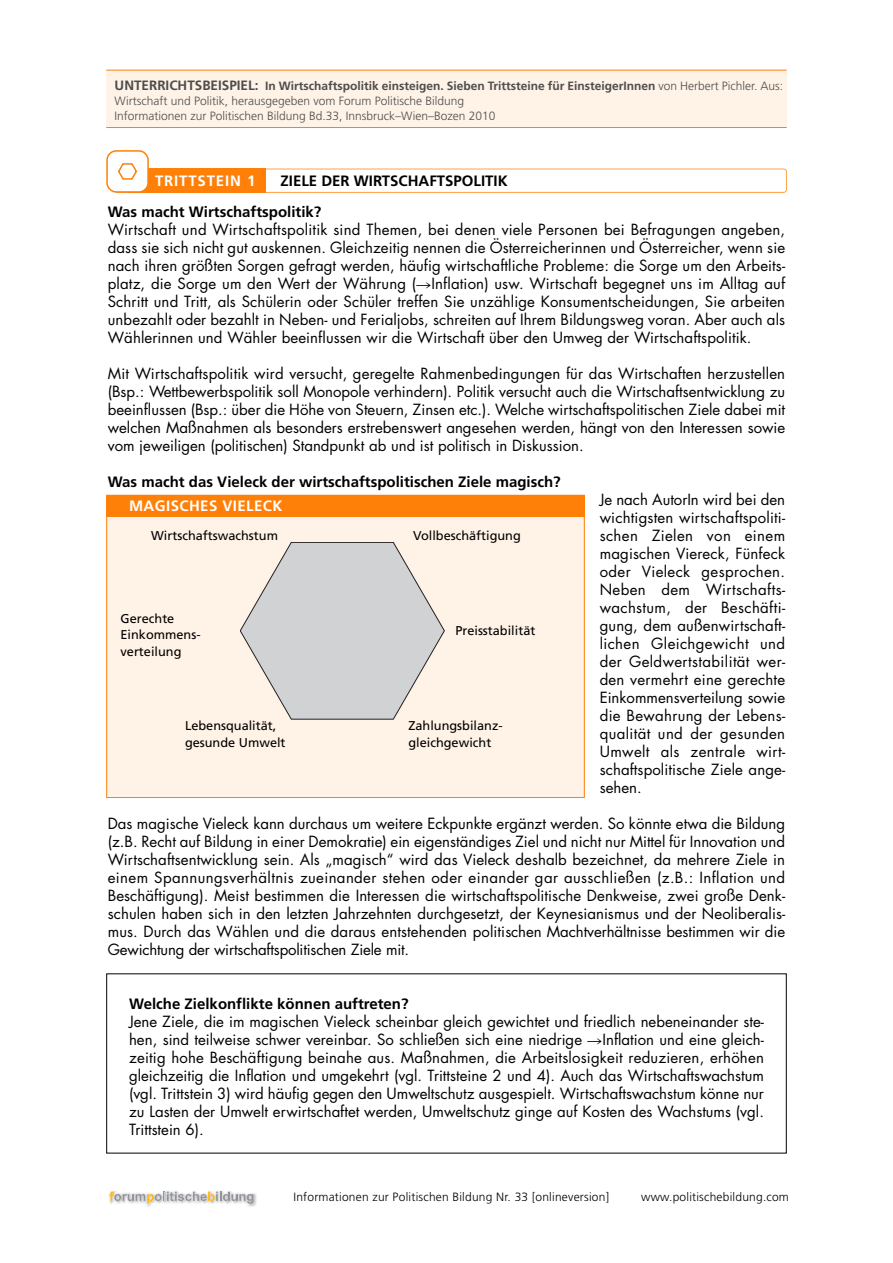
<style>
.page{position:relative;width:893px;height:1263px;background:#fff}
.page>*{position:absolute;margin:0;border:0;box-sizing:border-box;transform-origin:0 0}
.t1{font:15px/18px "Futura";color:#000;text-align:justify}
.t2{font:700 15px "Frutiger";color:#000}
.t3{font:700 15px "Frutiger";letter-spacing:.03em;color:#fff}
.t4{font:700 15px "Frutiger";letter-spacing:.055em;color:#fff}
.t5{font:12.75px/16.5px "Frutiger";color:#000}
.t6{font:300 12px/15.5px "Frutiger";color:#4d4d4d}
.t7{font:300 12px "Frutiger";letter-spacing:.02em;color:#000}
.s1{font-weight:700;font-size:13.5px}
.s2{font-weight:700}
.s3{font-family:"European Pi Four"}
</style>
<div class="page">
<div style="left:106px;top:70px;width:681px;height:57px;background:#fff2e6"></div>
<hr style="left:106px;top:127px;width:681px;height:1px;background:#ff8008">
<hr style="left:106px;top:70px;width:681px;height:1px;background:#ff8008">
<img style="left:247px;top:1193px;width:10px;height:14px">
<svg style="left:109px;top:1191px;width:144px;height:14px"></svg>
<div style="left:107px;top:495px;width:477px;height:302px;background:#fff2e6"></div>
<svg style="left:240px;top:542px;width:205px;height:177px"></svg>
<div style="left:106px;top:495px;width:479px;height:21px;background:#ff8008"></div>
<div style="left:115px;top:169px;width:672px;height:24px;border:2px solid #ff8008;border-radius:3px"></div>
<div style="left:128px;top:169px;width:138px;height:24px;background:#ff8008"></div>
<svg style="left:106px;top:150px;width:43px;height:43px"></svg>
<p class="t6" style="left:115px;top:79px;width:670px"><span class="s1">UNTERRICHTSBEISPIEL:</span> <span class="s2">In Wirtschaftspolitik einsteigen. Sieben Trittsteine für EinsteigerInnen</span> von Herbert Pichler. Aus:<br>Wirtschaft und Politik, herausgegeben vom Forum Politische Bildung<br>Informationen zur Politischen Bildung Bd.33, Innsbruck–Wien–Bozen 2010</p>
<p class="t4" style="left:155px;top:174px;width:102px">TRITTSTEIN 1</p>
<p class="t2" style="left:280px;top:174px;width:229px">ZIELE DER WIRTSCHAFTSPOLITIK</p>
<p class="t2" style="left:108px;top:206px;width:215px">Was macht Wirtschaftspolitik?</p>
<p class="t1" style="left:108px;top:222px;width:679px">Wirtschaft und Wirtschaftspolitik sind Themen, bei denen viele Personen bei Befragungen angeben, dass sie sich nicht gut auskennen. Gleichzeitig nennen die Österreicherinnen und Österreicher, wenn sie nach ihren größten Sorgen gefragt werden, häufig wirtschaftliche Probleme: die Sorge um den Arbeits&shy;platz, die Sorge um den Wert der Währung (<span class="s3">-</span>Inflation) usw. Wirtschaft begegnet uns im Alltag auf Schritt und Tritt, als Schülerin oder Schüler treffen Sie unzählige Konsumentscheidungen, Sie arbeiten unbezahlt oder bezahlt in Neben- und Ferialjobs, schreiten auf Ihrem Bildungsweg voran. Aber auch als Wählerinnen und Wähler beeinflussen wir die Wirtschaft über den Umweg der Wirtschaftspolitik.</p>
<p class="t1" style="left:108px;top:366px;width:679px">Mit Wirtschaftspolitik wird versucht, geregelte Rahmenbedingungen für das Wirtschaften herzustellen (Bsp.: Wettbewerbspolitik soll Monopole verhindern). Politik versucht auch die Wirtschaftsentwicklung zu beeinflussen (Bsp.: über die Höhe von Steuern, Zinsen etc.). Welche wirtschaftspolitischen Ziele dabei mit welchen Maßnahmen als besonders erstrebenswert angesehen werden, hängt von den Interessen sowie vom jeweiligen (politischen) Standpunkt ab und ist politisch in Diskussion.</p>
<p class="t2" style="left:108px;top:476px;width:454px">Was macht das Vieleck der wirtschaftspolitischen Ziele magisch?</p>
<p class="t1" style="left:600px;top:492px;width:187px">Je nach AutorIn wird bei den wichtigsten wirtschaftspoliti&shy;schen Zielen von einem magischen Viereck, Fünfeck oder Vieleck gesprochen.<br>Neben dem Wirtschafts&shy;wachstum, der Beschäfti&shy;gung, dem außenwirtschaft&shy;lichen Gleichgewicht und der Geldwertstabilität wer&shy;den vermehrt eine gerechte Einkommensverteilung sowie die Bewahrung der Lebens&shy;qualität und der gesunden Umwelt als zentrale wirt&shy;schaftspolitische Ziele ange&shy;sehen.</p>
<p class="t1" style="left:108px;top:816px;width:679px">Das magische Vieleck kann durchaus um weitere Eckpunkte ergänzt werden. So könnte etwa die Bildung (z.B. Recht auf Bildung in einer Demokratie) ein eigenständiges Ziel und nicht nur Mittel für Innovation und Wirtschaftsentwicklung sein. Als „magisch“ wird das Vieleck deshalb bezeichnet, da mehrere Ziele in einem Spannungsverhältnis zueinander stehen oder einander gar ausschließen (z.B.: Inflation und Beschäftigung). Meist bestimmen die Interessen die wirtschaftspolitische Denkweise, zwei große Denk&shy;schulen haben sich in den letzten Jahrzehnten durchgesetzt, der Keynesianismus und der Neoliberalis&shy;mus. Durch das Wählen und die daraus entstehenden politischen Machtverhältnisse bestimmen wir die Gewichtung der wirtschaftspolitischen Ziele mit.</p>
<p class="t2" style="left:129px;top:998px;width:281px">Welche Zielkonflikte können auftreten?</p>
<p class="t1" style="left:129px;top:1014px;width:636px">Jene Ziele, die im magischen Vieleck scheinbar gleich gewichtet und friedlich nebeneinander ste&shy;hen, sind teilweise schwer vereinbar. So schließen sich eine niedrige <span class="s3">-</span>Inflation und eine gleich&shy;zeitig hohe Beschäftigung beinahe aus. Maßnahmen, die Arbeitslosigkeit reduzieren, erhöhen gleichzeitig die Inflation und umgekehrt (vgl. Trittsteine 2 und 4). Auch das Wirtschaftswachstum (vgl. Trittstein 3) wird häufig gegen den Umweltschutz ausgespielt. Wirtschaftswachstum könne nur zu Lasten der Umwelt erwirtschaftet werden, Umweltschutz ginge auf Kosten des Wachstums (vgl.<br>Trittstein 6).</p>
<p class="t3" style="left:129px;top:500px;width:155px">MAGISCHES VIELECK</p>
<p class="t5" style="left:151px;top:528px;width:128px">Wirtschaftswachstum</p>
<p class="t5" style="left:413px;top:528px;width:109px">Vollbeschäftigung</p>
<p class="t5" style="left:121px;top:611px;width:82px">Gerechte<br>Einkommens&shy;verteilung</p>
<p class="t5" style="left:455px;top:623px;width:82px">Preisstabilität</p>
<p class="t5" style="left:185px;top:718px;width:102px">Lebensqualität, gesunde Umwelt</p>
<p class="t5" style="left:408px;top:718px;width:96px">Zahlungsbilanz&shy;gleichgewicht</p>
<p class="t7" style="left:293px;top:1192px;width:317px">Informationen zur Politischen Bildung Nr. 33 [onlineversion]</p>
<p class="t7" style="left:641px;top:1192px;width:149px">www.politischebildung.com</p>
</div>
